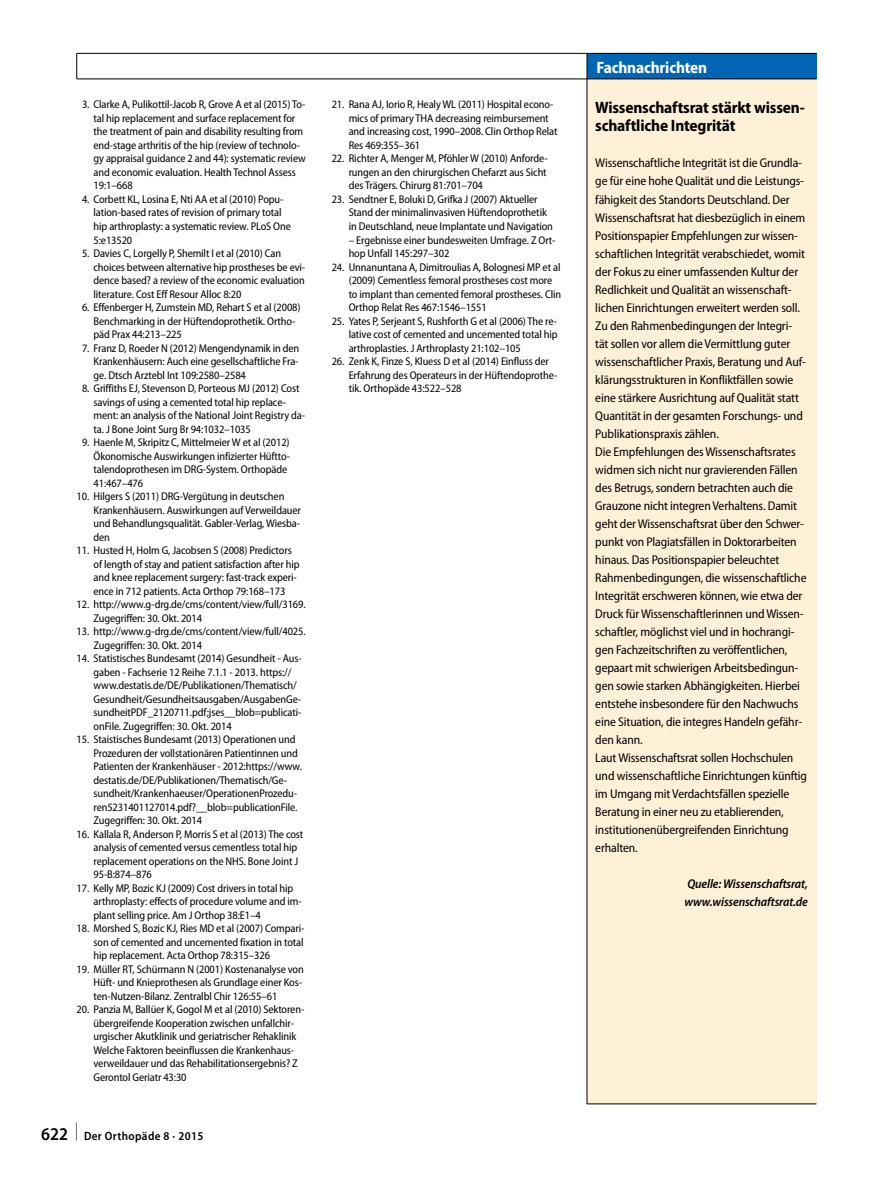
<style>
.page{position:relative;width:893px;height:1187px;background:#fff}
.page>*{position:absolute;margin:0;border:0;box-sizing:border-box;transform-origin:0 0}
.t1{font:700 semi-condensed 16.5px/18px "Myriad Pro";letter-spacing:-.01em;color:#000}
.t2{font:700 semi-condensed 16.5px "Myriad Pro";letter-spacing:-.01em;color:#fff}
.t3{font:semi-condensed 12.75px/18px "Myriad Pro";letter-spacing:-.01em;color:#000}
.t4{font:italic 600 semi-condensed 12.75px/18px "Myriad Pro";letter-spacing:-.01em;color:#000}
.t5{font:600 semi-condensed 12px "Myriad Pro";letter-spacing:.03em;color:#000}
.t6{font:semi-condensed 11.25px/13.5px "Myriad Pro";letter-spacing:-.01em;color:#000}
.s1{font-size:18px}
</style>
<div class="page">
<div style="left:587px;top:79px;width:229px;height:1024px;background:#fff0d8"></div>
<div style="left:587px;top:53px;width:229px;height:26px;background:#0066b3"></div>
<hr style="left:587px;top:53px;width:1px;height:1050px;background:#000">
<hr style="left:587px;top:1103px;width:229px;height:1px;background:#000">
<hr style="left:77px;top:53px;width:739px;height:1px;background:#000">
<svg style="left:76px;top:54px;width:1px;height:25px"></svg>
<hr style="left:77px;top:79px;width:739px;height:1px;background:#000">
<p class="t6" style="left:94px;top:98px;width:214px;text-indent:-11px">3. Clarke A, Pulikottil-Jacob R, Grove A et al (2015) To&shy;tal hip replacement and surface replacement for the treatment of pain and disability resulting from end-stage arthritis of the hip (review of technolo&shy;gy appraisal guidance 2 and 44): systematic review and economic evaluation. Health Technol Assess 19:1–668</p>
<p class="t6" style="left:94px;top:192px;width:199px;text-indent:-11px">4. Corbett KL, Losina E, Nti AA et al (2010) Popu&shy;lation-based rates of revision of primary total hip arthroplasty: a systematic review. PLoS One 5:e13520</p>
<p class="t6" style="left:94px;top:246px;width:213px;text-indent:-11px">5. Davies C, Lorgelly P, Shemilt I et al (2010) Can choices between alternative hip prostheses be evi&shy;dence based? a review of the economic evaluation literature. Cost Eff Resour Alloc 8:20</p>
<p class="t6" style="left:94px;top:300px;width:209px;text-indent:-11px">6. Effenberger H, Zumstein MD, Rehart S et al (2008)<br>Benchmarking in der Hüftendoprothetik. Ortho&shy;päd Prax 44:213–225</p>
<p class="t6" style="left:94px;top:341px;width:207px;text-align:justify;text-indent:-11px">7. Franz D, Roeder N (2012) Mengendynamik in den Krankenhäusern: Auch eine gesellschaftliche Fra&shy;ge. Dtsch Arztebl Int 109:2580–2584</p>
<p class="t6" style="left:94px;top:381px;width:213px;text-indent:-11px">8. Griffiths EJ, Stevenson D, Porteous MJ (2012) Cost savings of using a cemented total hip replace&shy;ment: an analysis of the National Joint Registry da&shy;ta. J Bone Joint Surg Br 94:1032–1035</p>
<p class="t6" style="left:94px;top:435px;width:198px;text-indent:-11px">9. Haenle M, Skripitz C, Mittelmeier W et al (2012)<br>Ökonomische Auswirkungen infizierter Hüftto&shy;talendoprothesen im DRG-System. Orthopäde 41:467–476</p>
<p class="t6" style="left:94px;top:489px;width:209px;text-indent:-17px">10. Hilgers S (2011) DRG-Vergütung in deutschen Krankenhäusern. Auswirkungen auf Verweildauer und Behandlungsqualität. Gabler-Verlag, Wiesba&shy;den</p>
<p class="t6" style="left:94px;top:543px;width:207px;text-indent:-17px">11. Husted H, Holm G, Jacobsen S (2008) Predictors of length of stay and patient satisfaction after hip and knee replacement surgery: fast-track experi&shy;ence in 712 patients. Acta Orthop 79:168–173</p>
<p class="t6" style="left:94px;top:597px;width:214px;text-indent:-17px">12. http://www.g-drg.de/cms/content/view/full/3169.<br>Zugegriffen: 30. Okt. 2014</p>
<p class="t6" style="left:94px;top:624px;width:214px;text-indent:-17px">13. http://www.g-drg.de/cms/content/view/full/4025.<br>Zugegriffen: 30. Okt. 2014</p>
<p class="t6" style="left:94px;top:651px;width:210px;text-indent:-17px">14. Statistisches Bundesamt (2014) Gesundheit - Aus&shy;gaben - Fachserie 12 Reihe 7.1.1 - 2013. https:// www.destatis.de/DE/Publikationen/Thematisch/ Gesundheit/Gesundheitsausgaben/AusgabenGe&shy;sundheitPDF_2120711.pdf;jses__blob=publicati&shy;onFile. Zugegriffen: 30. Okt. 2014</p>
<p class="t6" style="left:94px;top:732px;width:210px;text-indent:-17px">15. Staistisches Bundesamt (2013) Operationen und Prozeduren der vollstationären Patientinnen und Patienten der Krankenhäuser - 2012:https://www. destatis.de/DE/Publikationen/Thematisch/Ge&shy;sundheit/Krankenhaeuser/OperationenProzedu&shy;ren5231401127014.pdf?__blob=publicationFile.<br>Zugegriffen: 30. Okt. 2014</p>
<p class="t6" style="left:94px;top:827px;width:211px;text-indent:-17px">16. Kallala R, Anderson P, Morris S et al (2013) The cost analysis of cemented versus cementless total hip replacement operations on the NHS. Bone Joint J 95-B:874–876</p>
<p class="t6" style="left:94px;top:881px;width:210px;text-indent:-17px">17. Kelly MP, Bozic KJ (2009) Cost drivers in total hip arthroplasty: effects of procedure volume and im&shy;plant selling price. Am J Orthop 38:E1–4</p>
<p class="t6" style="left:94px;top:921px;width:212px;text-align:justify;text-indent:-17px">18. Morshed S, Bozic KJ, Ries MD et al (2007) Compari&shy;son of cemented and uncemented fixation in total hip replacement. Acta Orthop 78:315–326</p>
<p class="t6" style="left:94px;top:962px;width:212px;text-indent:-17px">19. Müller RT, Schürmann N (2001) Kostenanalyse von<br>Hüft- und Knieprothesen als Grundlage einer Kos&shy;ten-Nutzen-Bilanz. Zentralbl Chir 126:55–61</p>
<p class="t6" style="left:94px;top:1002px;width:212px;text-indent:-17px">20. Panzia M, Ballüer K, Gogol M et al (2010) Sektoren&shy;übergreifende Kooperation zwischen unfallchir&shy;urgischer Akutklinik und geriatrischer Rehaklinik Welche Faktoren beeinflussen die Krankenhaus&shy;verweildauer und das Rehabilitationsergebnis? Z Gerontol Geriatr 43:30</p>
<p class="t5" style="left:41px;top:1129px;width:164px"><span class="s1">622 </span><sup>|</sup> Der Orthopäde 8 · 2015</p>
<p class="t6" style="left:349px;top:98px;width:210px;text-indent:-17px">21. Rana AJ, Iorio R, Healy WL (2011) Hospital econo&shy;mics of primary THA decreasing reimbursement and increasing cost, 1990–2008. Clin Orthop Relat Res 469:355–361</p>
<p class="t6" style="left:349px;top:152px;width:201px;text-align:justify;text-indent:-17px">22. Richter A, Menger M, Pföhler W (2010) Anforde&shy;rungen an den chirurgischen Chefarzt aus Sicht des Trägers. Chirurg 81:701–704</p>
<p class="t6" style="left:349px;top:192px;width:206px;text-indent:-17px">23. Sendtner E, Boluki D, Grifka J (2007) Aktueller<br>Stand der minimalinvasiven Hüftendoprothetik in Deutschland, neue Implantate und Navigation</p>
<p class="t6" style="left:349px;top:233px;width:208px">– Ergebnisse einer bundesweiten Umfrage. Z Ort&shy;hop Unfall 145:297–302</p>
<p class="t6" style="left:349px;top:260px;width:214px;text-indent:-17px">24. Unnanuntana A, Dimitroulias A, Bolognesi MP et al (2009) Cementless femoral prostheses cost more to implant than cemented femoral prostheses. Clin Orthop Relat Res 467:1546–1551</p>
<p class="t6" style="left:349px;top:314px;width:210px;text-align:justify;text-indent:-17px">25. Yates P, Serjeant S, Rushforth G et al (2006) The re&shy;lative cost of cemented and uncemented total hip arthroplasties. J Arthroplasty 21:102–105</p>
<p class="t6" style="left:349px;top:354px;width:210px;text-indent:-17px">26. Zenk K, Finze S, Kluess D et al (2014) Einfluss der<br>Erfahrung des Operateurs in der Hüftendoprothe&shy;tik. Orthopäde 43:522–528</p>
<h1 class="t2" style="left:596px;top:58px;width:112px">Fachnachrichten</h1>
<h1 class="t1" style="left:595px;top:99px;width:211px">Wissenschaftsrat stärkt wissen&shy;schaftliche Integrität</h1>
<p class="t3" style="left:595px;top:154px;width:213px">Wissenschaftliche Integrität ist die Grundla&shy;ge für eine hohe Qualität und die Leistungs&shy;fähigkeit des Standorts Deutschland. Der Wissenschaftsrat hat diesbezüglich in einem Positionspapier Empfehlungen zur wissen&shy;schaftlichen Integrität verabschiedet, womit der Fokus zu einer umfassenden Kultur der Redlichkeit und Qualität an wissenschaft&shy;lichen Einrichtungen erweitert werden soll.<br>Zu den Rahmenbedingungen der Integri&shy;tät sollen vor allem die Vermittlung guter wissenschaftlicher Praxis, Beratung und Auf&shy;klärungsstrukturen in Konfliktfällen sowie eine stärkere Ausrichtung auf Qualität statt Quantität in der gesamten Forschungs- und Publikationspraxis zählen.<br>Die Empfehlungen des Wissenschaftsrates widmen sich nicht nur gravierenden Fällen des Betrugs, sondern betrachten auch die Grauzone nicht integren Verhaltens. Damit geht der Wissenschaftsrat über den Schwer&shy;punkt von Plagiatsfällen in Doktorarbeiten hinaus. Das Positionspapier beleuchtet Rahmenbedingungen, die wissenschaftliche Integrität erschweren können, wie etwa der Druck für Wissenschaftlerinnen und Wissen&shy;schaftler, möglichst viel und in hochrangi&shy;gen Fachzeitschriften zu veröffentlichen, gepaart mit schwierigen Arbeitsbedingun&shy;gen sowie starken Abhängigkeiten. Hierbei entstehe insbesondere für den Nachwuchs eine Situation, die integres Handeln gefähr&shy;den kann.<br>Laut Wissenschaftsrat sollen Hochschulen und wissenschaftliche Einrichtungen künftig im Umgang mit Verdachtsfällen spezielle Beratung in einer neu zu etablierenden, institutionenübergreifenden Einrichtung erhalten.</p>
<p class="t4" style="left:684px;top:875px;width:125px">Quelle: Wissenschaftsrat, www.wissenschaftsrat.de</p>
</div>
